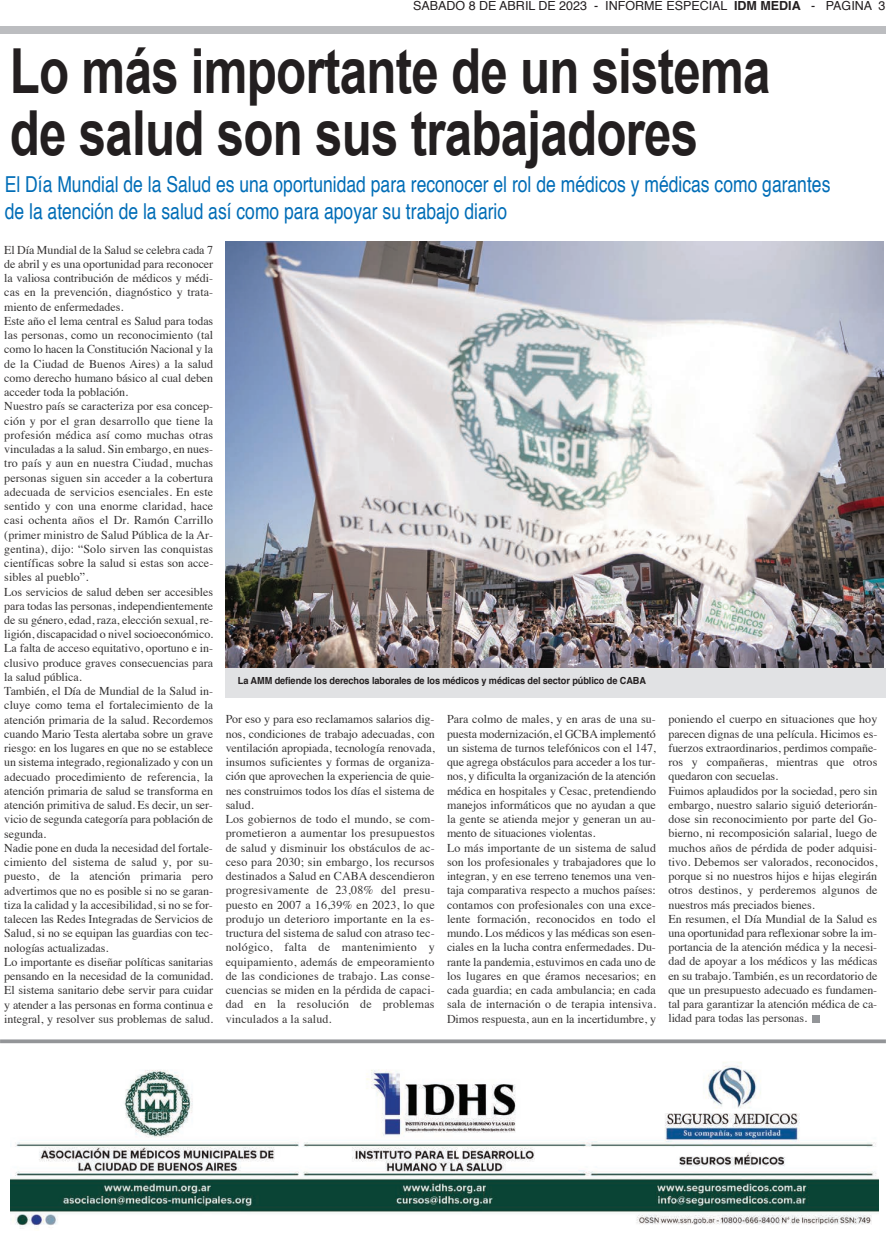
<style>
.page{position:relative;width:886px;height:1235px;background:#fff}
.page>*{position:absolute;margin:0;border:0;box-sizing:border-box;transform-origin:0 0}
.t1{font:700 62.12px/62.1px "Arial";letter-spacing:-.015em;color:#231f20;scale:.79 1}
.t2{font:22px/26.4px "Helvetica";color:#006db7;scale:.8 1}
.t3{font:12.5px "Helvetica";color:#231f20}
.t4{font:12px/14.2px "Times";letter-spacing:-.005em;color:#363434}
.t5{font:700 9.75px "Helvetica";letter-spacing:-.01em;color:#231f20;scale:.94 1}
.s1{font-weight:700}
</style>
<div class="page">
<div style="left:0;top:26px;width:885px;height:7px;background:#bcbdc0"></div>
<svg style="left:0;top:1039px;width:885px;height:4px;background:#9fa1a3"></svg>
<img style="left:11px;top:1062px;width:866px;height:167px">
<img style="left:226px;top:242px;width:657px;height:426px">
<div style="left:812px;top:1016px;width:7px;height:7px;background:#939598"></div>
<div style="left:225px;top:668px;width:660px;height:30px;background:#e1e2e4"></div>
<p class="t3" style="left:413px;top:1px;width:473px">SABADO 8 DE ABRIL DE 2023 - INFORME ESPECIAL <span class="s1">IDM MEDIA</span> - PAGINA 3</p>
<h1 class="t1" style="left:10px;top:41px;width:963px">Lo más importante de un sistema de salud son sus trabajadores</h1>
<h2 class="t2" style="left:5px;top:173px;width:1033px">El Día Mundial de la Salud es una oportunidad para reconocer el rol de médicos y médicas como garantes de la atención de la salud así como para apoyar su trabajo diario</h2>
<p class="t4" style="left:4px;top:243px;width:210px">El Día Mundial de la Salud se celebra cada 7 de abril y es una oportunidad para reconocer la valiosa contribución de médicos y médi&shy;cas en la prevención, diagnóstico y trata&shy;miento de enfermedades.<br>Este año el lema central es Salud para todas las personas, como un reconocimiento (tal como lo hacen la Constitución Nacional y la de la Ciudad de Buenos Aires) a la salud como derecho humano básico al cual deben acceder toda la población.<br>Nuestro país se caracteriza por esa concep&shy;ción y por el gran desarrollo que tiene la profesión médica así como muchas otras vinculadas a la salud. Sin embargo, en nues&shy;tro país y aun en nuestra Ciudad, muchas personas siguen sin acceder a la cobertura adecuada de servicios esenciales. En este sentido y con una enorme claridad, hace casi ochenta años el Dr. Ramón Carrillo (primer ministro de Salud Pública de la Ar&shy;gentina), dijo: “Solo sirven las conquistas científicas sobre la salud si estas son acce&shy;sibles al pueblo”.<br>Los servicios de salud deben ser accesibles para todas las personas, independientemente de su género, edad, raza, elección sexual, re&shy;ligión, discapacidad o nivel socioeconómico.<br>La falta de acceso equitativo, oportuno e in&shy;clusivo produce graves consecuencias para la salud pública.<br>También, el Día de Mundial de la Salud in&shy;cluye como tema el fortalecimiento de la atención primaria de la salud. Recordemos cuando Mario Testa alertaba sobre un grave riesgo: en los lugares en que no se establece un sistema integrado, regionalizado y con un adecuado procedimiento de referencia, la atención primaria de salud se transforma en atención primitiva de salud. Es decir, un ser&shy;vicio de segunda categoría para población de segunda.<br>Nadie pone en duda la necesidad del fortale&shy;cimiento del sistema de salud y, por su&shy;puesto, de la atención primaria pero advertimos que no es posible si no se garan&shy;tiza la calidad y la accesibilidad, si no se for&shy;talecen las Redes Integradas de Servicios de Salud, si no se equipan las guardias con tec&shy;nologías actualizadas.<br>Lo importante es diseñar políticas sanitarias pensando en la necesidad de la comunidad.<br>El sistema sanitario debe servir para cuidar y atender a las personas en forma continua e integral, y resolver sus problemas de salud.</p>
<p class="t5" style="left:238px;top:676px;width:435px">La AMM defiende los derechos laborales de los médicos y médicas del sector público de CABA</p>
<p class="t4" style="left:225px;top:713px;width:210px">Por eso y para eso reclamamos salarios dig&shy;nos, condiciones de trabajo adecuadas, con ventilación apropiada, tecnología renovada, insumos suficientes y formas de organiza&shy;ción que aprovechen la experiencia de quie&shy;nes construimos todos los días el sistema de salud.<br>Los gobiernos de todo el mundo, se com&shy;prometieron a aumentar los presupuestos de salud y disminuir los obstáculos de ac&shy;ceso para 2030; sin embargo, los recursos destinados a Salud en CABA descendieron progresivamente de 23,08% del presu&shy;puesto en 2007 a 16,39% en 2023, lo que produjo un deterioro importante en la es&shy;tructura del sistema de salud con atraso tec&shy;nológico, falta de mantenimiento y equipamiento, además de empeoramiento de las condiciones de trabajo. Las conse&shy;cuencias se miden en la pérdida de capaci&shy;dad en la resolución de problemas vinculados a la salud.</p>
<p class="t4" style="left:447px;top:713px;width:210px">Para colmo de males, y en aras de una su&shy;puesta modernización, el GCBA implementó un sistema de turnos telefónicos con el 147, que agrega obstáculos para acceder a los tur&shy;nos, y dificulta la organización de la atención médica en hospitales y Cesac, pretendiendo manejos informáticos que no ayudan a que la gente se atienda mejor y generan un au&shy;mento de situaciones violentas.<br>Lo más importante de un sistema de salud son los profesionales y trabajadores que lo integran, y en ese terreno tenemos una ven&shy;taja comparativa respecto a muchos países: contamos con profesionales con una exce&shy;lente formación, reconocidos en todo el mundo. Los médicos y las médicas son esen&shy;ciales en la lucha contra enfermedades. Du&shy;rante la pandemia, estuvimos en cada uno de los lugares en que éramos necesarios; en cada guardia; en cada ambulancia; en cada sala de internación o de terapia intensiva.<br>Dimos respuesta, aun en la incertidumbre, y</p>
<p class="t4" style="left:668px;top:713px;width:210px">poniendo el cuerpo en situaciones que hoy parecen dignas de una película. Hicimos es&shy;fuerzos extraordinarios, perdimos compañe&shy;ros y compañeras, mientras que otros quedaron con secuelas.<br>Fuimos aplaudidos por la sociedad, pero sin embargo, nuestro salario siguió deteriorán&shy;dose sin reconocimiento por parte del Go&shy;bierno, ni recomposición salarial, luego de muchos años de pérdida de poder adquisi&shy;tivo. Debemos ser valorados, reconocidos, porque si no nuestros hijos e hijas elegirán otros destinos, y perderemos algunos de nuestros más preciados bienes.<br>En resumen, el Día Mundial de la Salud es una oportunidad para reflexionar sobre la im&shy;portancia de la atención médica y la necesi&shy;dad de apoyar a los médicos y las médicas en su trabajo. También, es un recordatorio de que un presupuesto adecuado es fundamen&shy;tal para garantizar la atención médica de ca&shy;lidad para todas las personas.</p>
</div>
